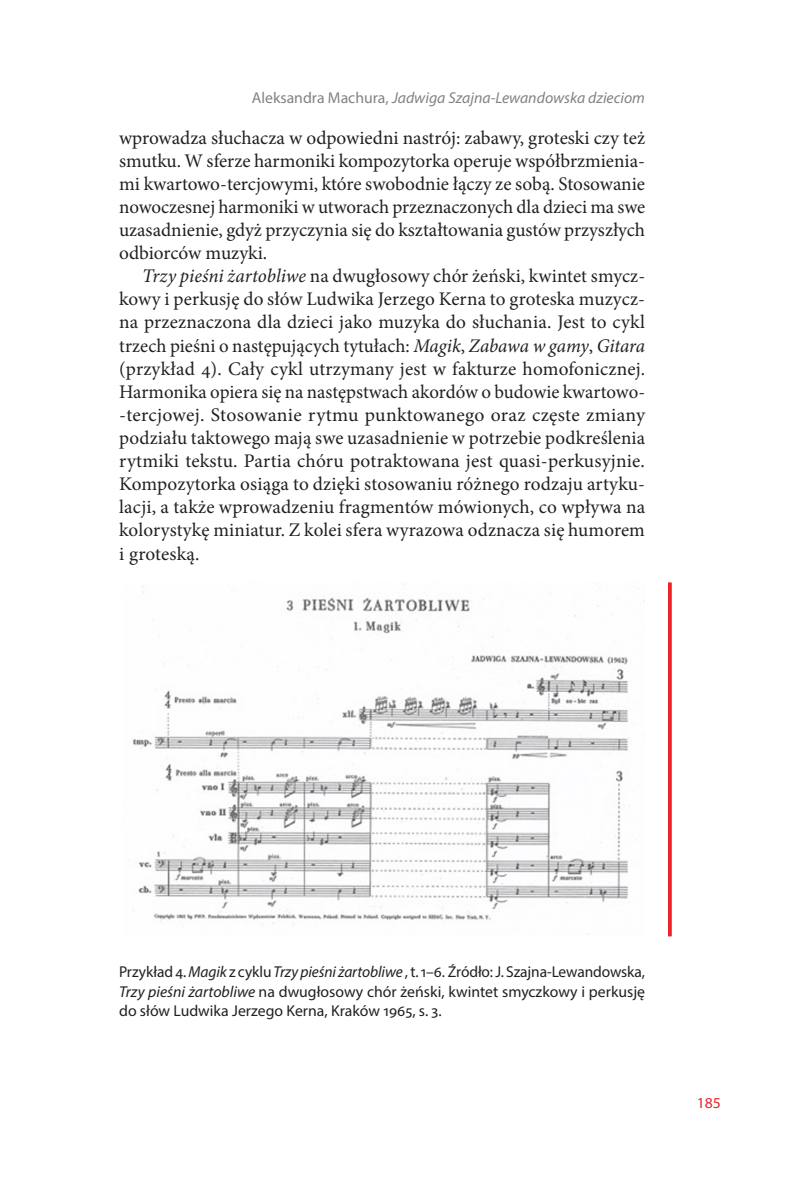
<style>
.page{position:relative;width:794px;height:1191px;background:#fff}
.page>*{position:absolute;margin:0;border:0;box-sizing:border-box;transform-origin:0 0}
.tekst_podstawowy{font:19.25px/23.1px "Minion Pro";letter-spacing:.005em;color:#231f20;text-align:justify}
.Podpisy_do_ilustracj{font:15.75px/19.6px "Myriad Pro";color:#231f20;text-align:justify}
.t1{font:italic 15.75px "Myriad Pro";color:#808285}
.t2{font:15.22px "Myriad Pro";color:#ee2229;scale:1.04 1}
.s1{font-style:normal}
.s2{font-style:italic}
</style>
<div class="page">
<hr style="left:668px;top:582px;width:3px;height:354px;background:#ee2229">
<img style="left:133px;top:591px;width:512px;height:344px">
<p class="t1" style="left:252px;top:88px;width:394px"><span class="s1">Aleksandra Machura,</span> Jadwiga Szajna-Lewandowska dzieciom</p>
<p class="tekst_podstawowy" style="left:119px;top:126px;width:528px">wprowadza słuchacza w odpowiedni nastrój: zabawy, groteski czy też smutku. W sferze harmoniki kompozytorka operuje współbrzmienia&shy;mi kwartowo-tercjowymi, które swobodnie łączy ze sobą. Stosowanie nowoczesnej harmoniki w utworach przeznaczonych dla dzieci ma swe uzasadnienie, gdyż przyczynia się do kształtowania gustów przyszłych odbiorców muzyki.</p>
<p class="tekst_podstawowy" style="left:119px;top:265px;width:528px;text-indent:23px"><span class="s2">Trzy pieśni żartobliwe</span> na dwugłosowy chór żeński, kwintet smycz&shy;kowy i perkusję do słów Ludwika Jerzego Kerna to groteska muzycz&shy;na przeznaczona dla dzieci jako muzyka do słuchania. Jest to cykl trzech pieśni o następujących tytułach: <span class="s2">Magik</span>, <span class="s2">Zabawa w gamy</span>, <span class="s2">Gitara </span>(przykład 4). Cały cykl utrzymany jest w fakturze homofonicznej.<br>Harmonika opiera się na następstwach akordów o budowie kwartowo--tercjowej. Stosowanie rytmu punktowanego oraz częste zmiany podziału taktowego mają swe uzasadnienie w potrzebie podkreślenia rytmiki tekstu. Partia chóru potraktowana jest quasi-perkusyjnie.<br>Kompozytorka osiąga to dzięki stosowaniu różnego rodzaju artyku&shy;lacji, a także wprowadzeniu fragmentów mówionych, co wpływa na kolorystykę miniatur. Z kolei sfera wyrazowa odznacza się humorem i groteską.</p>
<p class="Podpisy_do_ilustracj" style="left:119px;top:961px;width:527px">Przykład 4. <span class="s2">Magik</span> z cyklu <span class="s2">Trzy pieśni żartobliwe</span> , t. 1–6. Źródło: J. Szajna-Lewandowska, <span class="s2">Trzy pieśni żartobliwe</span> na dwugłosowy chór żeński, kwintet smyczkowy i perkusję do słów Ludwika Jerzego Kerna, Kraków 1965, s. 3.</p>
<p class="t2" style="left:696px;top:1093px;width:25px">185</p>
</div>
